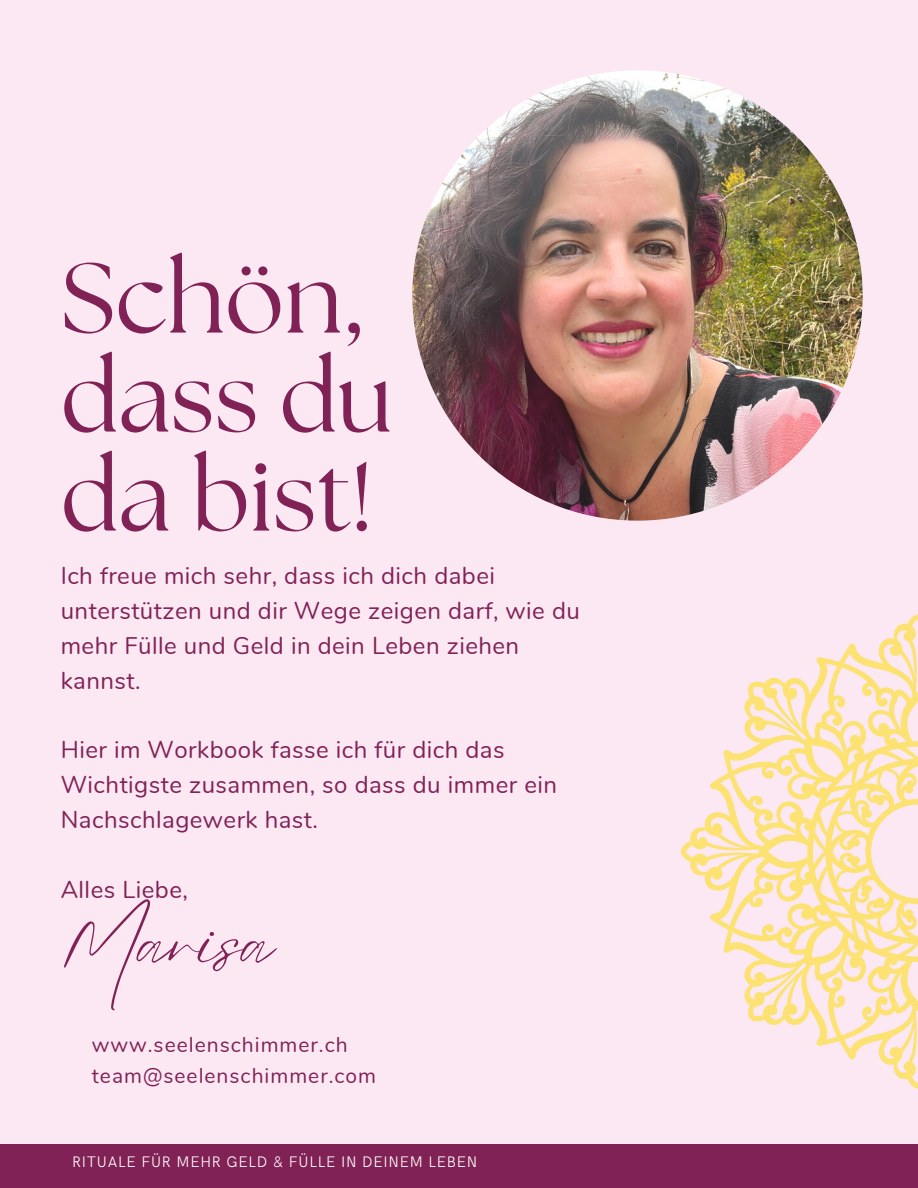
<style>
.page{position:relative;width:918px;height:1188px;background:#fce8f3}
.page>*{position:absolute;margin:0;border:0;box-sizing:border-box;transform-origin:0 0}
.t1{font:99px/99px "The Seasons";color:#812256}
.t2{font:66.9px "Eyesome Script";color:#812256}
.t3{font:24px/34.8px "Nunito";letter-spacing:.02em;color:#812256}
.t4{font:21px "Nunito";letter-spacing:.05em;color:#812256}
.t5{font:300 15.3px "HK Grotesk";letter-spacing:.05em;color:#fff}
</style>
<div class="page">
<img style="left:412px;top:70px;width:451px;height:451px;border-radius:50%">
<div style="left:0;top:1145px;width:918px;height:43px;background:#812256"></div>
<svg style="left:681px;top:614px;width:237px;height:475px"></svg>
<p class="t1" style="left:61px;top:255px;width:334px">Schön, dass du da bist!</p>
<p class="t3" style="left:61px;top:559px;width:521px">Ich freue mich sehr, dass ich dich dabei unterstützen und dir Wege zeigen darf, wie du mehr Fülle und Geld in dein Leben ziehen kannst.</p>
<p class="t3" style="left:61px;top:733px;width:498px">Hier im Workbook fasse ich für dich das<br>Wichtigste zusammen, so dass du immer ein<br>Nachschlagewerk hast.</p>
<p class="t3" style="left:61px;top:873px;width:129px">Alles Liebe,</p>
<p class="t2" style="left:61px;top:899px;width:215px">Marisa</p>
<p class="t4" style="left:92px;top:1031px;width:257px">www.seelenschimmer.ch</p>
<p class="t4" style="left:92px;top:1061px;width:286px">team@seelenschimmer.com</p>
<p class="t5" style="left:72px;top:1154px;width:407px">RITUALE FÜR MEHR GELD &amp; FÜLLE IN DEINEM LEBEN</p>
</div>
